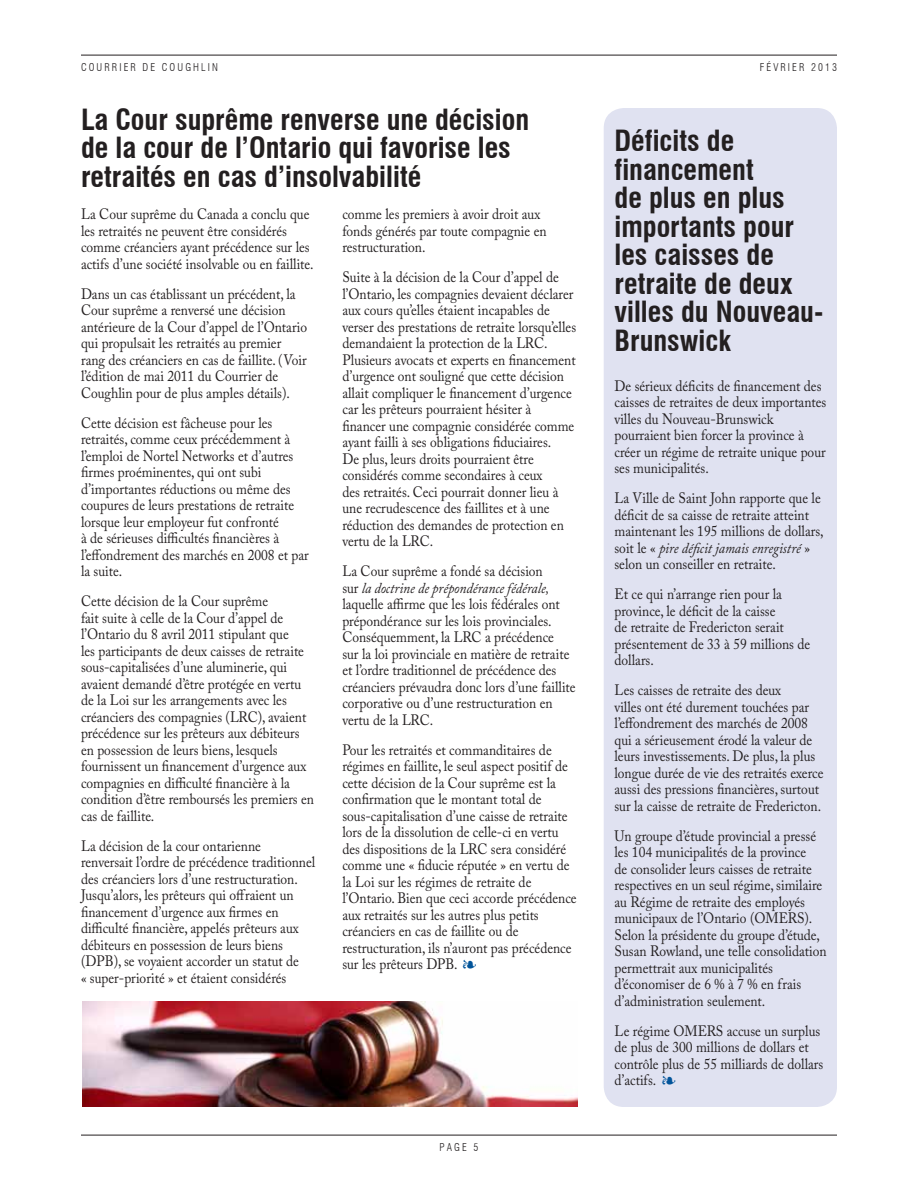
<style>
.page{position:relative;width:918px;height:1188px;background:#fff}
.page>*{position:absolute;margin:0;border:0;box-sizing:border-box;transform-origin:0 0}
.t1{font:700 condensed 28.5px/28.5px "Swiss 721 BT";color:#231f20}
.t2{font:15px/16.5px "Adobe Caslon Pro";color:#231f20;scale:.9 1}
.t3{font:300 condensed 10.5px "Swiss 721 BT";letter-spacing:.2em;color:#231f20}
.s1{font-style:italic}
.s2{color:#01549a}
</style>
<div class="page">
<hr style="left:81px;top:1135px;width:756px;height:1px;background:#231f20">
<hr style="left:81px;top:55px;width:756px;height:1px;background:#231f20">
<div style="left:604px;top:108px;width:233px;height:999px;background:#e0e2f1;border-radius:20px"></div>
<img style="left:82px;top:1001px;width:495px;height:106px">
<p class="t3" style="left:81px;top:61px;width:138px">COURRIER DE COUGHLIN</p>
<p class="t3" style="left:760px;top:61px;width:28px">FÉVRIER</p>
<p class="t3" style="left:811px;top:61px;width:27px">2013</p>
<h1 class="t1" style="left:81px;top:105px;width:450px">La Cour suprême renverse une décision de la cour de l’Ontario qui favorise les retraités en cas d’insolvabilité</h1>
<p class="t2" style="left:81px;top:206px;width:260px">La Cour suprême du Canada a conclu que les retraités ne peuvent être considérés comme créanciers ayant précédence sur les actifs d’une société insolvable ou en faillite.</p>
<p class="t2" style="left:81px;top:286px;width:253px">Dans un cas établissant un précédent, la Cour suprême a renversé une décision antérieure de la Cour d’appel de l’Ontario qui propulsait les retraités au premier rang des créanciers en cas de faillite. (Voir l’édition de mai 2011 du Courrier de Coughlin pour de plus amples détails).</p>
<p class="t2" style="left:81px;top:415px;width:255px">Cette décision est fâcheuse pour les retraités, comme ceux précédemment à l’emploi de Nortel Networks et d’autres firmes proéminentes, qui ont subi d’importantes réductions ou même des coupures de leurs prestations de retraite lorsque leur employeur fut confronté<br>à de sérieuses difficultés financières à l’effondrement des marchés en 2008 et par la suite.</p>
<p class="t2" style="left:81px;top:593px;width:261px">Cette décision de la Cour suprême<br>fait suite à celle de la Cour d’appel de l’Ontario du 8 avril 2011 stipulant que<br>les participants de deux caisses de retraite sous-capitalisées d’une aluminerie, qui avaient demandé d’être protégée en vertu de la Loi sur les arrangements avec les créanciers des compagnies (LRC), avaient précédence sur les prêteurs aux débiteurs en possession de leurs biens, lesquels fournissent un financement d’urgence aux compagnies en difficulté financière à la condition d’être remboursés les premiers en cas de faillite.</p>
<p class="t2" style="left:81px;top:838px;width:262px">La décision de la cour ontarienne renversait l’ordre de précédence traditionnel des créanciers lors d’une restructuration.<br>Jusqu’alors, les prêteurs qui offraient un financement d’urgence aux firmes en difficulté financière, appelés prêteurs aux débiteurs en possession de leurs biens (DPB), se voyaient accorder un statut de<br>« super-priorité » et étaient considérés</p>
<p class="t2" style="left:342px;top:206px;width:228px">comme les premiers à avoir droit aux fonds générés par toute compagnie en restructuration.</p>
<p class="t2" style="left:342px;top:269px;width:261px">Suite à la décision de la Cour d’appel de l’Ontario, les compagnies devaient déclarer aux cours qu’elles étaient incapables de verser des prestations de retraite lorsqu’elles demandaient la protection de la LRC.<br>Plusieurs avocats et experts en financement d’urgence ont souligné que cette décision allait compliquer le financement d’urgence car les prêteurs pourraient hésiter à financer une compagnie considérée comme ayant failli à ses obligations fiduciaires.<br>De plus, leurs droits pourraient être considérés comme secondaires à ceux<br>des retraités. Ceci pourrait donner lieu à une recrudescence des faillites et à une réduction des demandes de protection en vertu de la LRC.</p>
<p class="t2" style="left:342px;top:563px;width:261px">La Cour suprême a fondé sa décision<br>sur <span class="s1">la doctrine de prépondérance fédérale, </span>laquelle affirme que les lois fédérales ont prépondérance sur les lois provinciales.<br>Conséquemment, la LRC a précédence<br>sur la loi provinciale en matière de retraite et l’ordre traditionnel de précédence des créanciers prévaudra donc lors d’une faillite corporative ou d’une restructuration en vertu de la LRC.</p>
<p class="t2" style="left:342px;top:742px;width:262px">Pour les retraités et commanditaires de régimes en faillite, le seul aspect positif de cette décision de la Cour suprême est la confirmation que le montant total de sous-capitalisation d’une caisse de retraite lors de la dissolution de celle-ci en vertu des dispositions de la LRC sera considéré comme une « fiducie réputée » en vertu de la Loi sur les régimes de retraite de l’Ontario. Bien que ceci accorde précédence aux retraités sur les autres plus petits créanciers en cas de faillite ou de restructuration, ils n’auront pas précédence sur les prêteurs DPB. <span class="s2">▪</span></p>
<p class="t3" style="left:440px;top:1141px;width:40px">PAGE 5</p>
<h1 class="t1" style="left:615px;top:127px;width:210px">Déficits de financement<br>de plus en plus importants pour les caisses de retraite de deux villes du Nouveau-<br>Brunswick</h1>
<p class="t2" style="left:615px;top:377px;width:237px">De sérieux déficits de financement des caisses de retraites de deux importantes villes du Nouveau-Brunswick pourraient bien forcer la province à créer un régime de retraite unique pour ses municipalités.</p>
<p class="t2" style="left:615px;top:490px;width:234px">La Ville de Saint John rapporte que le déficit de sa caisse de retraite atteint maintenant les 195 millions de dollars, soit le « <span class="s1">pire déficit jamais enregistré</span> » selon un conseiller en retraite.</p>
<p class="t2" style="left:615px;top:586px;width:219px">Et ce qui n’arrange rien pour la province, le déficit de la caisse<br>de retraite de Fredericton serait présentement de 33 à 59 millions de dollars.</p>
<p class="t2" style="left:615px;top:682px;width:234px">Les caisses de retraite des deux<br>villes ont été durement touchées par l’effondrement des marchés de 2008 qui a sérieusement érodé la valeur de leurs investissements. De plus, la plus longue durée de vie des retraités exerce aussi des pressions financières, surtout sur la caisse de retraite de Fredericton.</p>
<p class="t2" style="left:615px;top:827px;width:237px">Un groupe d’étude provincial a pressé les 104 municipalités de la province<br>de consolider leurs caisses de retraite respectives en un seul régime, similaire au Régime de retraite des employés municipaux de l’Ontario (OMERS).<br>Selon la présidente du groupe d’étude, Susan Rowland, une telle consolidation permettrait aux municipalités d’économiser de 6 % à 7 % en frais d’administration seulement.</p>
<p class="t2" style="left:615px;top:1022px;width:234px">Le régime OMERS accuse un surplus de plus de 300 millions de dollars et contrôle plus de 55 milliards de dollars d’actifs. <span class="s2">▪</span></p>
</div>
